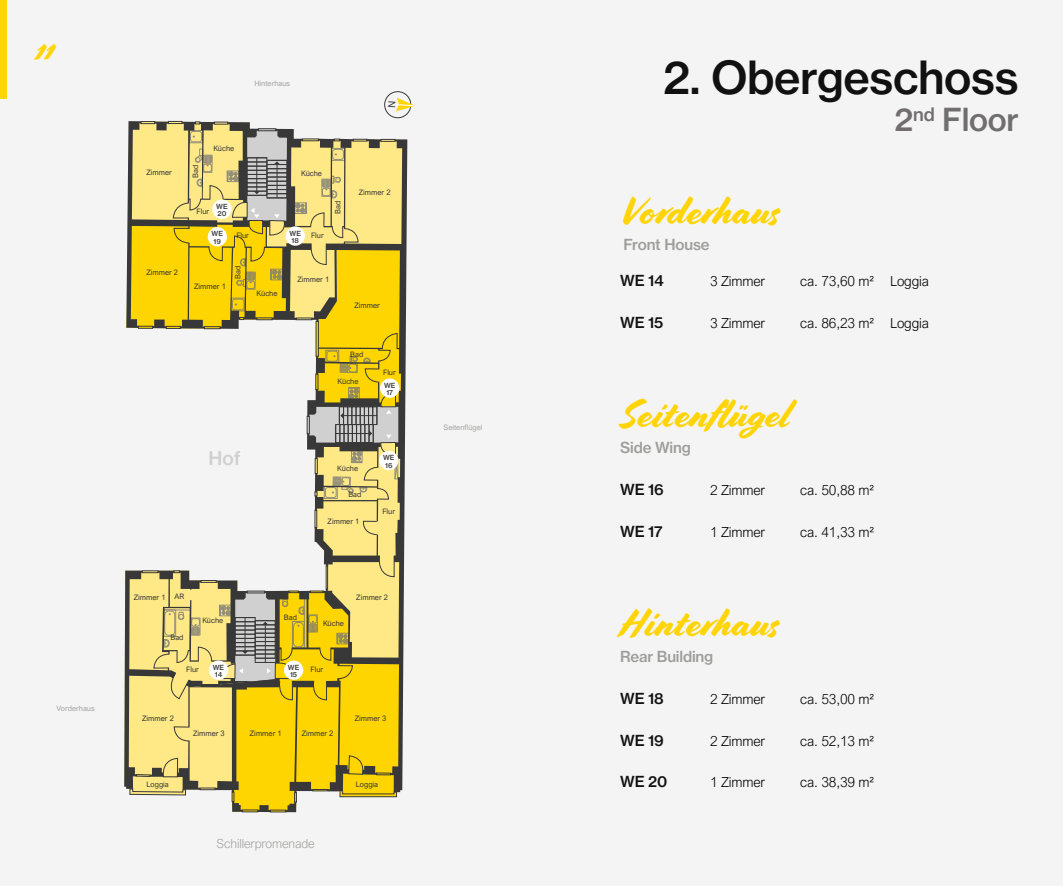
<style>
.page{position:relative;width:1063px;height:886px;background:#f4f4f4}
.page>*{position:absolute;margin:0;border:0;box-sizing:border-box;transform-origin:0 0}
.t1{font:45px "N Haas Grotesk TX Pro 65 Md";letter-spacing:-.01em;color:#101110}
.t2{font:38.75px "Cortado";color:#ffd508}
.t3{font:31.25px "N Haas Grotesk TX Pro 65 Md";letter-spacing:-.01em;color:#716e6f}
.t4{font:30px "Cortado";color:#ffd508}
.t5{font:18.75px "N Haas Grotesk TX Std 65 Md";color:#d0d0d0}
.t6{font:15px "N Haas Grotesk TX Pro 65 Md";letter-spacing:-.01em;color:#9d9d9c}
.t7{font:15px "N Haas Grotesk TX Pro 65 Md";letter-spacing:-.01em;color:#101110}
.t8{font:300 13.75px "Arial Nova";letter-spacing:-.01em;color:#000}
.t9{font:300 12.5px "Arial Nova";letter-spacing:-.01em;color:#a5a4a3}
.t10{font:7.5px "Arial Nova";color:#383838}
.t11{font:7.5px "Arial Nova";color:#a5a4a3}
.t12{font:7px/7.5px "N Haas Grotesk TX Pro 65 Md";color:#383838}
</style>
<div class="page">
<div style="left:0;top:0;width:6px;height:98px;background:#ffd508"></div>
<svg style="left:124px;top:91px;width:291px;height:722px"></svg>
<h3 class="t4" style="left:35px;top:33px;width:21px">11</h3>
<p class="t11" style="left:57px;top:704px;width:40px">Vorderhaus</p>
<p class="t11" style="left:254px;top:79px;width:37px">Hinterhaus</p>
<p class="t10" style="left:146px;top:168px;width:27px">Zimmer</p>
<p class="t10" style="left:146px;top:268px;width:33px">Zimmer 2</p>
<p class="t10" style="left:191px;top:178px;width:15px;rotate:-90deg">Bad</p>
<p class="t10" style="left:213px;top:144px;width:22px">Küche</p>
<p class="t10" style="left:301px;top:169px;width:22px">Küche</p>
<p class="t12" style="left:216px;top:202px;width:13px">WE<br>20</p>
<p class="t12" style="left:212px;top:230px;width:13px">WE<br>19</p>
<p class="t12" style="left:290px;top:229px;width:13px">WE<br>18</p>
<p class="t10" style="left:197px;top:207px;width:14px">Flur</p>
<p class="t10" style="left:236px;top:231px;width:14px">Flur</p>
<p class="t10" style="left:311px;top:231px;width:14px">Flur</p>
<p class="t10" style="left:333px;top:213px;width:15px;rotate:-90deg">Bad</p>
<p class="t10" style="left:194px;top:282px;width:33px">Zimmer 1</p>
<p class="t10" style="left:234px;top:279px;width:15px;rotate:-90deg">Bad</p>
<p class="t10" style="left:257px;top:289px;width:22px">Küche</p>
<p class="t10" style="left:298px;top:275px;width:33px">Zimmer 1</p>
<p class="t10" style="left:359px;top:188px;width:33px">Zimmer 2</p>
<p class="t10" style="left:354px;top:301px;width:27px">Zimmer</p>
<p class="t10" style="left:350px;top:350px;width:15px">Bad</p>
<p class="t10" style="left:338px;top:377px;width:22px">Küche</p>
<p class="t10" style="left:383px;top:368px;width:14px">Flur</p>
<p class="t12" style="left:384px;top:381px;width:13px;text-align:center">WE<br>17</p>
<h3 class="t5" style="left:209px;top:446px;width:34px">Hof</h3>
<p class="t10" style="left:337px;top:464px;width:22px">Küche</p>
<p class="t10" style="left:348px;top:490px;width:15px">Bad</p>
<p class="t10" style="left:328px;top:517px;width:33px">Zimmer 1</p>
<p class="t12" style="left:383px;top:454px;width:13px">WE<br>16</p>
<p class="t10" style="left:382px;top:507px;width:14px">Flur</p>
<p class="t10" style="left:134px;top:593px;width:33px">Zimmer 1</p>
<p class="t10" style="left:175px;top:592px;width:11px">AR</p>
<p class="t10" style="left:170px;top:633px;width:15px">Bad</p>
<p class="t10" style="left:202px;top:616px;width:22px">Küche</p>
<p class="t10" style="left:284px;top:613px;width:15px">Bad</p>
<p class="t10" style="left:323px;top:619px;width:22px">Küche</p>
<p class="t10" style="left:356px;top:593px;width:33px">Zimmer 2</p>
<p class="t10" style="left:186px;top:665px;width:14px">Flur</p>
<p class="t12" style="left:213px;top:663px;width:13px">WE<br>14</p>
<p class="t10" style="left:142px;top:714px;width:33px">Zimmer 2</p>
<p class="t10" style="left:193px;top:729px;width:33px">Zimmer 3</p>
<p class="t12" style="left:288px;top:663px;width:13px;text-align:center">WE<br>15</p>
<p class="t10" style="left:311px;top:665px;width:14px">Flur</p>
<p class="t10" style="left:250px;top:729px;width:33px">Zimmer 1</p>
<p class="t10" style="left:302px;top:729px;width:33px">Zimmer 2</p>
<p class="t10" style="left:355px;top:714px;width:33px">Zimmer 3</p>
<p class="t10" style="left:147px;top:779px;width:24px">Loggia</p>
<p class="t10" style="left:356px;top:779px;width:24px">Loggia</p>
<h3 class="t9" style="left:217px;top:836px;width:100px">Schillerpromenade</h3>
<p class="t11" style="left:443px;top:423px;width:41px">Seitenflügel</p>
<h1 class="t1" style="left:663px;top:49px;width:357px">2. Obergeschoss</h1>
<h3 class="t3" style="left:895px;top:101px;width:126px">2<sup>nd</sup> Floor</h3>
<h2 class="t2" style="left:620px;top:189px;width:161px">Vorderhaus</h2>
<h3 class="t6" style="left:624px;top:236px;width:87px">Front House</h3>
<h3 class="t7" style="left:620px;top:271px;width:45px">WE 14</h3>
<h3 class="t8" style="left:710px;top:273px;width:57px">3 Zimmer</h3>
<h3 class="t8" style="left:800px;top:273px;width:130px">ca. 73,60 m² Loggia</h3>
<h3 class="t7" style="left:620px;top:313px;width:45px">WE 15</h3>
<h3 class="t8" style="left:710px;top:315px;width:57px">3 Zimmer</h3>
<h3 class="t8" style="left:800px;top:315px;width:130px">ca. 86,23 m² Loggia</h3>
<h2 class="t2" style="left:620px;top:392px;width:171px">Seitenflügel</h2>
<h3 class="t6" style="left:620px;top:438px;width:72px">Side Wing</h3>
<h3 class="t7" style="left:620px;top:480px;width:45px">WE 16</h3>
<h3 class="t8" style="left:710px;top:482px;width:57px">2 Zimmer</h3>
<h3 class="t8" style="left:800px;top:482px;width:76px">ca. 50,88 m²</h3>
<h3 class="t7" style="left:620px;top:522px;width:44px">WE 17</h3>
<h3 class="t8" style="left:710px;top:524px;width:57px">1 Zimmer</h3>
<h3 class="t8" style="left:800px;top:524px;width:76px">ca. 41,33 m²</h3>
<h2 class="t2" style="left:620px;top:600px;width:160px">Hinterhaus</h2>
<h3 class="t6" style="left:620px;top:647px;width:95px">Rear Building</h3>
<h3 class="t7" style="left:620px;top:689px;width:45px">WE 18</h3>
<h3 class="t8" style="left:710px;top:691px;width:57px">2 Zimmer</h3>
<h3 class="t8" style="left:800px;top:691px;width:76px">ca. 53,00 m²</h3>
<h3 class="t7" style="left:620px;top:731px;width:45px">WE 19</h3>
<h3 class="t8" style="left:710px;top:733px;width:57px">2 Zimmer</h3>
<h3 class="t8" style="left:800px;top:733px;width:76px">ca. 52,13 m²</h3>
<h3 class="t7" style="left:620px;top:772px;width:49px">WE 20</h3>
<h3 class="t8" style="left:710px;top:775px;width:57px">1 Zimmer</h3>
<h3 class="t8" style="left:800px;top:775px;width:76px">ca. 38,39 m²</h3>
</div>
